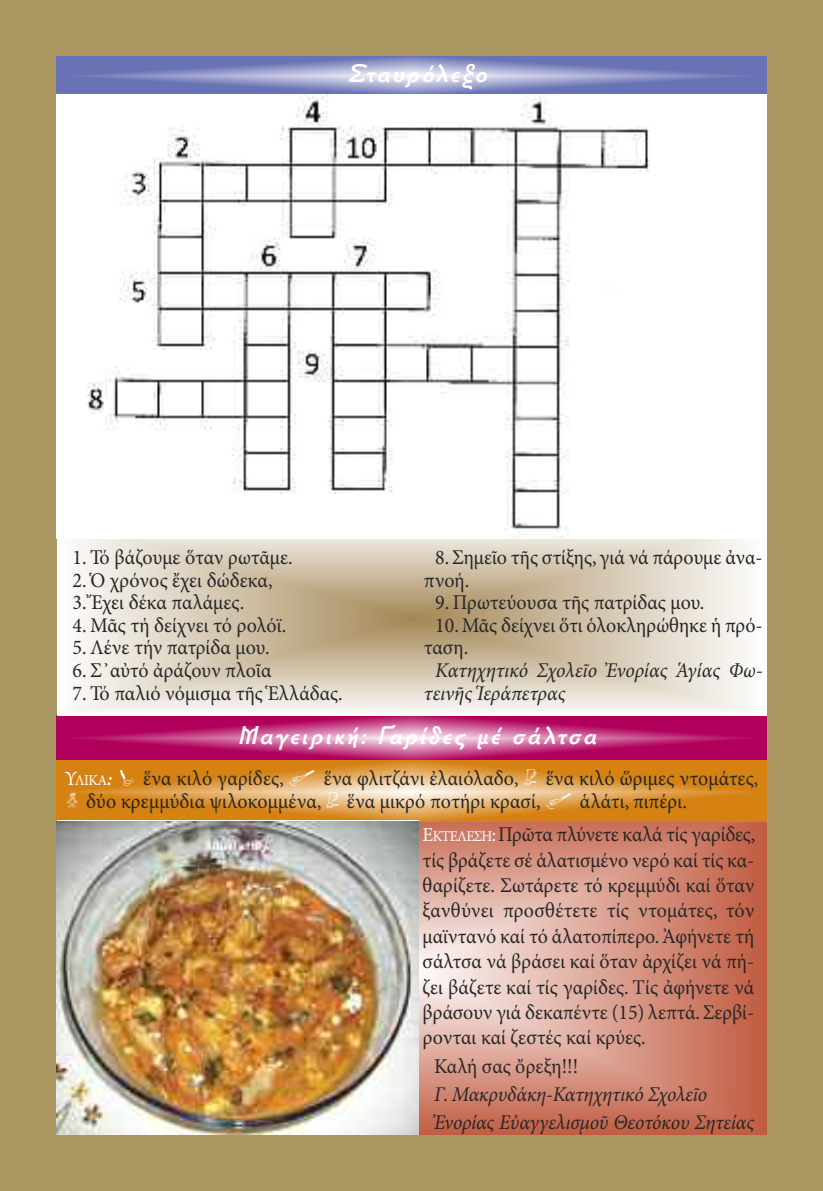
<style>
.page{position:relative;width:823px;height:1191px;background:#fff}
.page>*{position:absolute;margin:0;border:0;box-sizing:border-box;transform-origin:0 0}
.t1{font:italic 26px "Autokratorika Bold Pt";color:#fff}
.t2{font:21px/25.4px "Minion Pro";color:#272627;scale:.95 1}
.t3{font:italic 21px/28px "Minion Pro";letter-spacing:-.01em;color:#272627;scale:.95 1}
.s1{font-size:20px;color:#fff}
.s2{font-size:15px;color:#fff}
.s3{font-family:"Garamond Premr Pro";font-weight:700;font-style:italic;font-size:20px;color:#fff}
.s4{font-family:"PF Kids Lilstuff";font-style:italic;font-size:20px;color:#fff}
.s5{font-size:20px}
</style>
<div class="page">
<div style="left:1px;top:0;width:821px;height:1191px;background:#ac9762"></div>
<svg style="left:57px;top:715px;width:708px;height:45px;background:#c0337c"></svg>
<svg style="left:418px;top:822px;width:347px;height:312px;background:#d69482"></svg>
<svg style="left:57px;top:761px;width:708px;height:61px;background:#dc993f"></svg>
<img style="left:57px;top:821px;width:361px;height:313px">
<svg style="left:57px;top:520px;width:709px;height:195px;background:#ddd2c0"></svg>
<svg style="left:57px;top:57px;width:708px;height:37px;background:#848cc1"></svg>
<img style="left:57px;top:95px;width:708px;height:444px">
<p class="t1" style="left:347px;top:59px;width:148px">Σταυρόλεξο</p>
<p class="t2" style="left:72px;top:546px;width:233px">1. Τό βάζουμε ὅταν ρωτᾶμε.</p>
<p class="t2" style="left:72px;top:569px;width:212px">2. Ὁ χρόνος ἔχει δώδεκα,</p>
<p class="t2" style="left:72px;top:591px;width:182px">3. Ἔχει δέκα παλάμες.</p>
<p class="t2" style="left:72px;top:614px;width:226px">4. Μᾶς τή δείχνει τό ρολόϊ.</p>
<p class="t2" style="left:72px;top:637px;width:209px">5. Λένε τήν πατρίδα μου.</p>
<p class="t2" style="left:72px;top:659px;width:211px">6. Σ᾽αὐτό ἀράζουν πλοῖα</p>
<p class="t2" style="left:72px;top:682px;width:286px">7. Τό παλιό νόμισμα τῆς Ἑλλάδας.</p>
<p class="t2" style="left:423px;top:548px;width:358px;line-height:22.6px;text-indent:11px">8.Σημεῖο τῆς στίξης, γιά νά πάρουμε ἀνα&shy;πνοή.</p>
<p class="t2" style="left:435px;top:591px;width:285px">9. Πρωτεύουσα τῆς πατρίδας μου.</p>
<p class="t2" style="left:435px;top:614px;width:346px">10.Μᾶς δείχνει ὅτι ὁλοκληρώθηκε ἡ πρό-</p>
<p class="t2" style="left:423px;top:637px;width:48px">ταση.</p>
<p class="t3" style="left:423px;top:661px;width:358px;line-height:22.6px;text-indent:11px">Κατηχητικό Σχολεῖο Ἐνορίας Ἁγίας Φω&shy;τεινῆς Ἱεράπετρας</p>
<p class="t1" style="left:238px;top:720px;width:366px">Μαγειρική: Γαρίδες μέ σάλτσα</p>
<p class="t2" style="left:65px;top:768px;width:731px;line-height:23.2px"><span class="s1">Υ</span><span class="s2">ΛΙΚΑ</span><span class="s3">:</span> <span class="s4">P</span> ἕνα κιλό γαρίδες<span class="s5">,</span> <span class="s4">Q</span> ἕνα φλιτζάνι ἐλαιόλαδο<span class="s5">,</span> <span class="s4">O</span> ἕνα κιλό ὥριμες ντομάτες<span class="s5">, </span><span class="s4">π</span> δύο κρεμμύδια ψιλοκομμένα<span class="s5">,</span><span class="s4">O</span> ἕνα μικρό ποτήρι κρασί, <span class="s4">Q</span> ἁλάτι, πιπέρι.</p>
<p class="t2" style="left:422px;top:823px;width:351px;text-align:justify"><span class="s1">Ε</span><span class="s2">ΚΤΕΛΕΣΗ</span><span class="s1">:</span>Πρῶτα πλύνετε καλά τίς γαρίδες, τίς βράζετε σέ ἁλατισμένο νερό καί τίς κα&shy;θαρίζετε. Σωτάρετε τό κρεμμύδι καί ὅταν ξανθύνει προσθέτετε τίς ντομάτες, τόν μαϊντανό καί τό ἁλατοπίπερο.Ἀφήνετε τή σάλτσα νά βράσει καί ὅταν ἀρχίζει νά πή&shy;ζει βάζετε καί τίς γαρίδες. Τίς ἀφήνετε νά βράσουν γιά δεκαπέντε (15) λεπτά.Σερβί&shy;ρονται καί ζεστές καί κρύες.</p>
<p class="t2" style="left:434px;top:1055px;width:153px">Καλή σας ὄρεξη!!!</p>
<p class="t3" style="left:434px;top:1081px;width:338px">Γ. Μακρυδάκη-Κατηχητικό Σχολεῖο<br>Ἐνορίας Εὐαγγελισμοῦ Θεοτόκου Σητείας</p>
</div>
